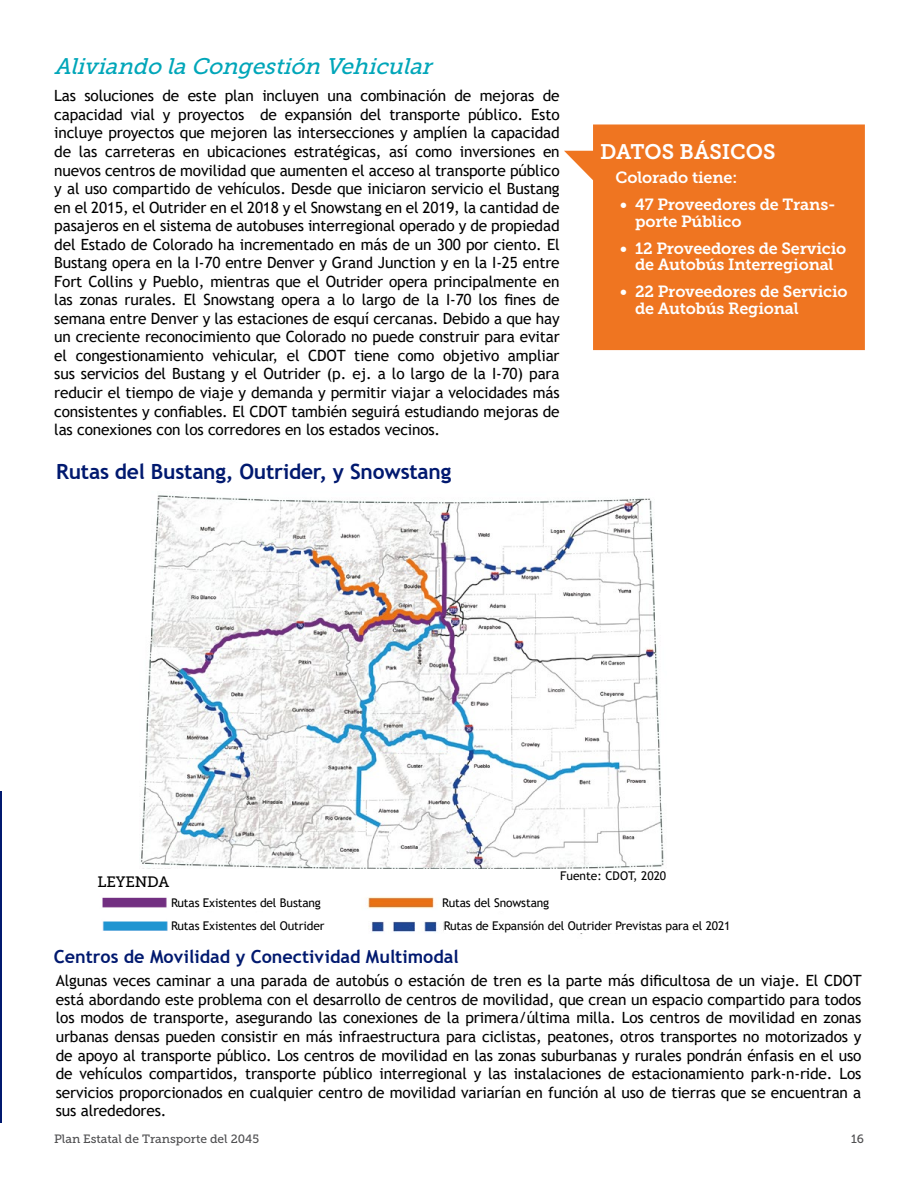
<style>
.page{position:relative;width:918px;height:1188px;background:#fff}
.page>*{position:absolute;margin:0;border:0;box-sizing:border-box;transform-origin:0 0}
.t1{font:italic 22.5px "Museo Slab 500";color:#00a6b9}
.t2{font:700 21px "Trebuchet MS";letter-spacing:-.01em;color:#01196f}
.t3{font:21px "Museo Slab 700";color:#fff}
.t4{font:700 18px "Trebuchet MS";color:#01196f}
.t5{font:16.2px/16.5px "Museo Slab 700";letter-spacing:-.01em;color:#fff}
.t6{font:15.45px/18.6px "Trebuchet MS";letter-spacing:-.01em;color:#000;text-align:justify}
.t7{font:15px "Museo Slab 500";letter-spacing:-.01em;color:#000}
.t8{font:12px "Trebuchet MS";letter-spacing:-.01em;color:#000}
.t9{font:12px "Museo Slab 500";color:#4e4e50}
</style>
<div class="page">
<hr style="left:0;top:791px;width:2px;height:332px;background:#01196f">
<svg style="left:564px;top:124px;width:301px;height:226px;background:#f08135"></svg>
<img style="left:371px;top:921px;width:212px;height:13px">
<img style="left:102px;top:897px;width:65px;height:11px">
<img style="left:102px;top:921px;width:66px;height:10px">
<img style="left:367px;top:897px;width:69px;height:12px">
<div style="left:444px;top:918px;width:308px;height:15px;background:#fff"></div>
<img style="left:140px;top:495px;width:524px;height:373px">
<h1 class="t1" style="left:54px;top:54px;width:385px">Aliviando laCongestión Vehicular</h1>
<p class="t6" style="left:54px;top:87px;width:507px">Las soluciones de este plan incluyen una combinación de mejoras de capacidad vial y proyectos de expansión del transporte público. Esto incluye proyectos que mejoren las intersecciones y amplíen la capacidad de las carreteras en ubicaciones estratégicas, así como inversiones en nuevos centros de movilidad que aumenten el acceso al transporte público y al uso compartido de vehículos. Desde que iniciaron servicio el Bustang en el 2015, el Outrider en el 2018 y el Snowstang en el 2019, la cantidad de pasajeros en el sistema de autobuses interregional operado y de propiedad del Estado de Colorado ha incrementado en más de un 300 por ciento. El Bustang opera en la I-70 entre Denver y Grand Junction y en la I-25 entre Fort Collins y Pueblo, mientras que el Outrider opera principalmente en las zonas rurales. El Snowstang opera a lo largo de la I-70 los fines de semana entre Denver y las estaciones de esquí cercanas. Debido a que hay un creciente reconocimiento que Colorado no puede construir para evitar el congestionamiento vehicular, el CDOT tiene como objetivo ampliar sus servicios del Bustang y el Outrider (p. ej. a lo largo de la I-70) para reducir el tiempo de viaje y demanda y permitir viajar a velocidades más consistentes y confiables. El CDOT también seguirá estudiando mejoras de las conexiones con los corredores en los estados vecinos.</p>
<h2 class="t2" style="left:56px;top:459px;width:397px">Rutas del Bustang, Outrider, y Snowstang</h2>
<h2 class="t3" style="left:600px;top:139px;width:177px">DATOS BÁSICOS</h2>
<p class="t5" style="left:616px;top:170px;width:123px">Colorado tiene:</p>
<p class="t5" style="left:635px;top:197px;width:202px;text-indent:-15px">• 47 Proveedores de Trans&shy;porte Público</p>
<p class="t5" style="left:620px;top:240px;width:228px;text-align:center">• 12 Proveedores de Servicio de Autobús Interregional</p>
<p class="t5" style="left:635px;top:284px;width:214px;text-indent:-15px">• 22 Proveedores de Servicio de Autobús Regional</p>
<p class="t7" style="left:98px;top:873px;width:73px">LEYENDA</p>
<p class="t8" style="left:560px;top:868px;width:108px">Fuente: CDOT, 2020</p>
<p class="t8" style="left:171px;top:895px;width:152px">Rutas Existentes del Bustang</p>
<p class="t8" style="left:442px;top:895px;width:109px">Rutas del Snowstang</p>
<p class="t8" style="left:171px;top:919px;width:155px">Rutas Existentes del Outrider</p>
<p class="t4" style="left:54px;top:946px;width:407px">Centros de Movilidad y Conectividad Multimodal</p>
<p class="t8" style="left:444px;top:918px;width:288px">Rutas de Expansión del Outrider Previstas para el 2021</p>
<p class="t6" style="left:56px;top:972px;width:807px">Algunas veces caminar a una parada de autobús o estación de tren es la parte más dificultosa de un viaje. El CDOT está abordando este problema con el desarrollo de centros de movilidad, que crean un espacio compartido para todos los modos de transporte, asegurando las conexiones de la primera/última milla. Los centros de movilidad en zonas urbanas densas pueden consistir en más infraestructura para ciclistas, peatones, otros transportes no motorizados y de apoyo al transporte público. Los centros de movilidad en las zonas suburbanas y rurales pondrán énfasis en el uso de vehículos compartidos, transporte público interregional y las instalaciones de estacionamiento park-n-ride. Los servicios proporcionados en cualquier centro de movilidad variarían en función al uso de tierras que se encuentran a sus alrededores.</p>
<p class="t9" style="left:54px;top:1132px;width:207px">Plan Estatal de Transporte del 2045</p>
<p class="t9" style="left:851px;top:1132px;width:14px">16</p>
</div>
